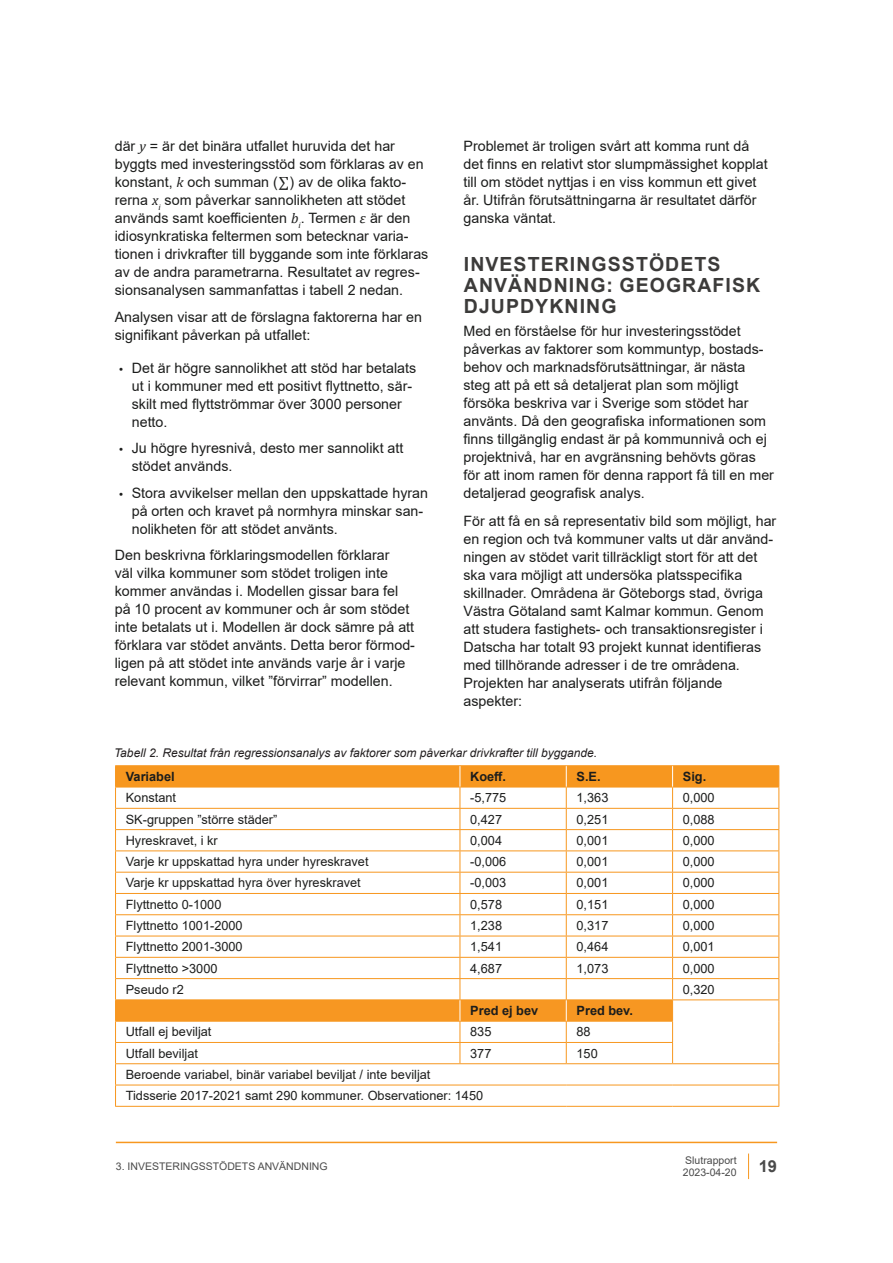
<style>
.page{position:relative;width:893px;height:1263px;background:#fff}
.page>*{position:absolute;margin:0;border:0;box-sizing:border-box;transform-origin:0 0}
.Rubrik_2{font:700 19.5px/21px "Arial";letter-spacing:.055em;color:#3c3b3a}
.t1{font:700 16.5px "Arial";color:#4a4a4a}
.Brödtext_sans_serif{font:14.25px/18px "Arial";color:#1c1d1c}
.Tabell_text{font:12.75px "Arial";color:#1c1d1c}
.Tabell_text-2{font:700 12.75px "Arial";color:#1c1d1c}
.Bildtext_onumrerad{font:italic 12px "Arial";color:#231f20}
.t2{font:10.5px/12.6px "Arial";color:#4a4a4a}
.s1{font-family:"Cambria";font-style:italic}
.s2{font-family:"Myriad Pro"}
</style>
<div class="page">
<hr style="left:116px;top:1142px;width:661px;height:1px;background:#f7971f">
<svg style="left:748px;top:1153px;width:1px;height:26px"></svg>
<hr style="left:115px;top:765px;width:345px;height:1px;background:#f7971f">
<hr style="left:460px;top:765px;width:106px;height:1px;background:#f7971f">
<hr style="left:566px;top:765px;width:107px;height:1px;background:#f7971f">
<hr style="left:673px;top:765px;width:106px;height:1px;background:#f7971f">
<hr style="left:115px;top:1106px;width:345px;height:1px;background:#f7971f">
<hr style="left:460px;top:1106px;width:106px;height:1px;background:#f7971f">
<hr style="left:566px;top:1106px;width:107px;height:1px;background:#f7971f">
<hr style="left:673px;top:1106px;width:106px;height:1px;background:#f7971f">
<svg style="left:115px;top:766px;width:664px;height:340px"></svg>
<p class="Brödtext_sans_serif" style="left:463px;top:137px;width:306px">Problemet är troligen svårt att komma runt då det finns en relativt stor slumpmässighet kopplat till om stödet nyttjas i en viss kommun ett givet år. Utifrån förutsättningarna är resultatet därför ganska väntat.</p>
<p class="Rubrik_2" style="left:464px;top:254px;width:298px">INVESTERINGSSTÖDETS<br>ANVÄNDNING: GEOGRAFISK<br>DJUPDYKNING</p>
<p class="Brödtext_sans_serif" style="left:463px;top:321px;width:312px">Med en förståelse för hur investeringsstödet påverkas av faktorer som kommuntyp, bostads&shy;behov och marknadsförutsättningar, är nästa steg att på ett så detaljerat plan som möjligt försöka beskriva var i Sverige som stödet har använts. Då den geografiska informationen som finns tillgänglig endast är på kommunnivå och ej projektnivå, har en avgränsning behövts göras för att inom ramen för denna rapport få till en mer detaljerad geografisk analys.</p>
<p class="Brödtext_sans_serif" style="left:463px;top:512px;width:314px">För att få en så representativ bild som möjligt, har en region och två kommuner valts ut där använd&shy;ningen av stödet varit tillräckligt stort för att det ska vara möjligt att undersöka platsspecifika skillnader. Områdena är Göteborgs stad, övriga Västra Götaland samt Kalmar kommun. Genom att studera fastighets- och transaktionsregister i Datscha har totalt 93 projekt kunnat identifieras med tillhörande adresser i de tre områdena.<br>Projekten har analyserats utifrån följande aspekter:</p>
<p class="Bildtext_onumrerad" style="left:114px;top:745px;width:485px">Tabell 2. Resultat från regressionsanalys av faktorer som påverkar drivkrafter till byggande.</p>
<p class="Tabell_text-2" style="left:126px;top:767px;width:50px">Variabel</p>
<p class="Tabell_text-2" style="left:470px;top:767px;width:37px">Koeff.</p>
<p class="Tabell_text-2" style="left:576px;top:767px;width:26px">S.E.</p>
<p class="Tabell_text-2" style="left:683px;top:767px;width:25px">Sig.</p>
<p class="Tabell_text" style="left:126px;top:789px;width:52px">Konstant</p>
<p class="Tabell_text" style="left:470px;top:789px;width:38px">-5,775</p>
<p class="Tabell_text" style="left:576px;top:789px;width:33px">1,363</p>
<p class="Tabell_text" style="left:683px;top:789px;width:33px">0,000</p>
<p class="Tabell_text" style="left:126px;top:810px;width:153px">SK-gruppen ”större städer”</p>
<p class="Tabell_text" style="left:470px;top:810px;width:33px">0,427</p>
<p class="Tabell_text" style="left:576px;top:810px;width:33px">0,251</p>
<p class="Tabell_text" style="left:683px;top:810px;width:33px">0,088</p>
<p class="Tabell_text" style="left:126px;top:832px;width:94px">Hyreskravet, i kr</p>
<p class="Tabell_text" style="left:470px;top:832px;width:33px">0,004</p>
<p class="Tabell_text" style="left:576px;top:832px;width:33px">0,001</p>
<p class="Tabell_text" style="left:683px;top:832px;width:33px">0,000</p>
<p class="Tabell_text" style="left:126px;top:853px;width:244px">Varje kr uppskattad hyra under hyreskravet</p>
<p class="Tabell_text" style="left:470px;top:853px;width:38px">-0,006</p>
<p class="Tabell_text" style="left:576px;top:853px;width:33px">0,001</p>
<p class="Tabell_text" style="left:683px;top:853px;width:33px">0,000</p>
<p class="Tabell_text" style="left:126px;top:874px;width:237px">Varje kr uppskattad hyra över hyreskravet</p>
<p class="Tabell_text" style="left:470px;top:874px;width:38px">-0,003</p>
<p class="Tabell_text" style="left:576px;top:874px;width:33px">0,001</p>
<p class="Tabell_text" style="left:683px;top:874px;width:33px">0,000</p>
<p class="Tabell_text" style="left:126px;top:895px;width:97px">Flyttnetto 0-1000</p>
<p class="Tabell_text" style="left:470px;top:895px;width:33px">0,578</p>
<p class="Tabell_text" style="left:576px;top:895px;width:33px">0,151</p>
<p class="Tabell_text" style="left:683px;top:895px;width:33px">0,000</p>
<p class="Tabell_text" style="left:126px;top:917px;width:118px">Flyttnetto 1001-2000</p>
<p class="Tabell_text" style="left:470px;top:917px;width:33px">1,238</p>
<p class="Tabell_text" style="left:576px;top:917px;width:33px">0,317</p>
<p class="Tabell_text" style="left:683px;top:917px;width:33px">0,000</p>
<p class="Tabell_text" style="left:126px;top:938px;width:118px">Flyttnetto 2001-3000</p>
<p class="Tabell_text" style="left:470px;top:938px;width:33px">1,541</p>
<p class="Tabell_text" style="left:576px;top:938px;width:33px">0,464</p>
<p class="Tabell_text" style="left:683px;top:938px;width:33px">0,001</p>
<p class="Tabell_text" style="left:126px;top:959px;width:93px">Flyttnetto &gt;3000</p>
<p class="Tabell_text" style="left:470px;top:959px;width:33px">4,687</p>
<p class="Tabell_text" style="left:576px;top:959px;width:33px">1,073</p>
<p class="Tabell_text" style="left:683px;top:959px;width:33px">0,000</p>
<p class="Tabell_text" style="left:126px;top:981px;width:60px">Pseudo r2</p>
<p class="Tabell_text" style="left:683px;top:981px;width:33px">0,320</p>
<p class="Tabell_text-2" style="left:470px;top:1002px;width:70px">Pred ej bev</p>
<p class="Tabell_text-2" style="left:576px;top:1002px;width:58px">Pred bev.</p>
<p class="Tabell_text" style="left:126px;top:1023px;width:87px">Utfall ej beviljat</p>
<p class="Tabell_text" style="left:470px;top:1023px;width:23px">835</p>
<p class="Tabell_text" style="left:576px;top:1023px;width:16px">88</p>
<p class="Tabell_text" style="left:126px;top:1044px;width:74px">Utfall beviljat</p>
<p class="Tabell_text" style="left:470px;top:1044px;width:23px">377</p>
<p class="Tabell_text" style="left:576px;top:1044px;width:23px">150</p>
<p class="Tabell_text" style="left:126px;top:1066px;width:306px">Beroende variabel, binär variabel beviljat / inte beviljat</p>
<p class="Tabell_text" style="left:126px;top:1087px;width:359px">Tidsserie 2017-2021 samt 290 kommuner. Observationer: 1450</p>
<p class="Brödtext_sans_serif" style="left:115px;top:137px;width:315px">där <span class="s1">y</span> = är det binära utfallet huruvida det har byggts med investeringsstöd som förklaras av en konstant, <span class="s1">k</span> och summan (<span class="s1">∑</span>) av de olika fakto&shy;rerna <span class="s1">x</span><sub>i</sub> som påverkar sannolikheten att stödet används samt koefficienten <span class="s1">b</span><sub>i</sub>. Termen <span class="s1">ε</span> är den idiosynkratiska feltermen som betecknar varia&shy;tionen i drivkrafter till byggande som inte förklaras av de andra parametrarna. Resultatet av regres&shy;sionsanalysen sammanfattas i tabell 2 nedan.</p>
<p class="Brödtext_sans_serif" style="left:115px;top:308px;width:309px">Analysen visar att de förslagna faktorerna har en signifikant påverkan på utfallet:</p>
<p class="Brödtext_sans_serif" style="left:132px;top:359px;width:286px;text-indent:-13px"><span class="s2">•</span> Det är högre sannolikhet att stöd har betalats ut i kommuner med ett positivt flyttnetto, sär&shy;skilt med flyttströmmar över 3000 personer netto.</p>
<p class="Brödtext_sans_serif" style="left:132px;top:439px;width:273px;text-indent:-13px"><span class="s2">•</span> Ju högre hyresnivå, desto mer sannolikt att stödet används.</p>
<p class="Brödtext_sans_serif" style="left:132px;top:484px;width:298px;text-indent:-13px"><span class="s2">•</span> Stora avvikelser mellan den uppskattade hyran på orten och kravet på normhyra minskar san&shy;nolikheten för att stödet använts.</p>
<p class="Brödtext_sans_serif" style="left:115px;top:546px;width:302px">Den beskrivna förklaringsmodellen förklarar<br>väl vilka kommuner som stödet troligen inte kommer användas i. Modellen gissar bara fel på 10 procent av kommuner och år som stödet inte betalats ut i. Modellen är dock sämre på att förklara var stödet använts. Detta beror förmod&shy;ligen på att stödet inte används varje år i varje relevant kommun, vilket ”förvirrar” modellen.</p>
<p class="t2" style="left:683px;top:1154px;width:55px">Slutrapport<br>2023-04-20</p>
<p class="t2" style="left:116px;top:1160px;width:213px">3. INVESTERINGSSTÖDETS ANVÄNDNING</p>
<p class="t1" style="left:759px;top:1155px;width:20px">19</p>
</div>
